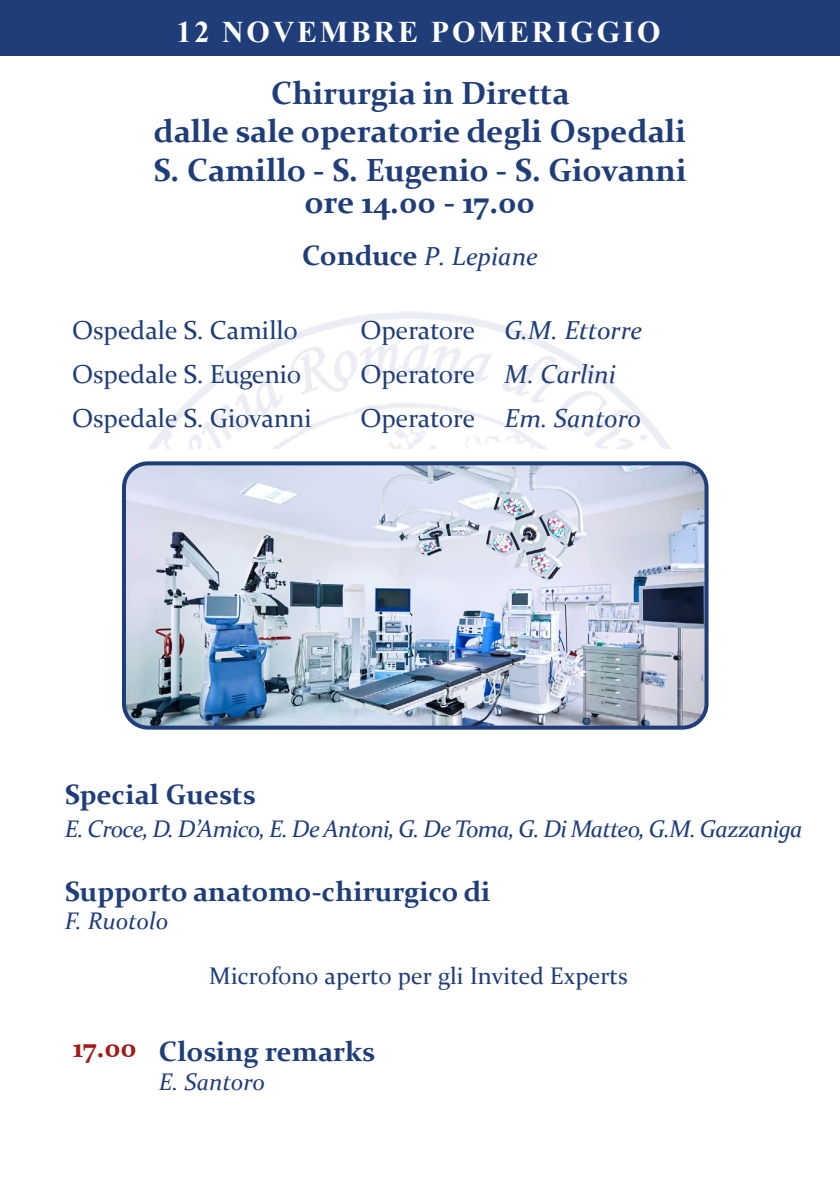
<style>
.page{position:relative;width:840px;height:1191px;background:#fff}
.page>*{position:absolute;margin:0;border:0;box-sizing:border-box;transform-origin:0 0}
.t1{font:700 32px/38.4px "Constantia";color:#1f3d78;text-align:center}
.t2{font:700 30px "Times New Roman";letter-spacing:.09em;color:#fff}
.t3{font:700 28px "Constantia";color:#1f3d78}
.t4{font:26px "Constantia";color:#1f3d78}
.t5{font:italic 26px "Constantia";color:#1f3d78}
.t6{font:italic 24px "Constantia";letter-spacing:-.03em;color:#1f3d78}
.t7{font:24px "Constantia";color:#1f3d78}
.t8{font:italic 24px "Constantia";color:#1f3d78}
.s1{font-weight:700;font-style:normal;font-size:28px}
.s2{font-style:normal}
.s3{font-style:italic}
.s4{color:#a11a1a}
</style>
<div class="page">
<div style="left:0;top:0;width:839px;height:55px;background:#1f3d78"></div>
<img style="left:125px;top:466px;width:581px;height:261px">
<div style="left:122px;top:461px;width:586px;height:268px;border:4px solid #1f3d78;border-radius:24px"></div>
<p class="t2" style="left:176px;top:11px;width:485px">12 NOVEMBRE POMERIGGIO</p>
<p class="t1" style="left:153px;top:72px;width:534px">Chirurgia in Diretta<br>dalle sale operatorie degli Ospedali<br>S. Camillo - S. Eugenio - S. Giovanni</p>
<p class="t1" style="left:304px;top:181px;width:232px">ore 14.00 - 17.00</p>
<p class="t5" style="left:302px;top:238px;width:237px"><span class="s1">Conduce</span> P. Lepiane</p>
<p class="t4" style="left:72px;top:312px;width:227px">Ospedale S. Camillo</p>
<p class="t5" style="left:360px;top:312px;width:283px"><span class="s2">Operatore</span> G.M. Ettorre</p>
<p class="t4" style="left:72px;top:356px;width:230px">Ospedale S. Eugenio</p>
<p class="t4" style="left:360px;top:356px;width:257px">Operatore <span class="s3">M. Carlini</span></p>
<p class="t4" style="left:72px;top:400px;width:241px">Ospedale S. Giovanni</p>
<p class="t5" style="left:360px;top:400px;width:282px"><span class="s2">Operatore</span> Em. Santoro</p>
<p class="t3" style="left:65px;top:775px;width:192px">Special Guests</p>
<p class="t6" style="left:65px;top:812px;width:738px">E. Croce, D. D’Amico, E. De Antoni, G. De Toma, G. Di Matteo, G.M. Gazzaniga</p>
<p class="t3" style="left:65px;top:871px;width:427px">Supporto anatomo-chirurgico di</p>
<p class="t8" style="left:65px;top:905px;width:105px">F. Ruotolo</p>
<p class="t7" style="left:209px;top:960px;width:420px">Microfono aperto per gli Invited Experts</p>
<p class="t3" style="left:73px;top:1032px;width:303px"><span class="s4">17.00</span> Closing remarks</p>
<p class="t8" style="left:159px;top:1065px;width:107px">E. Santoro</p>
</div>
